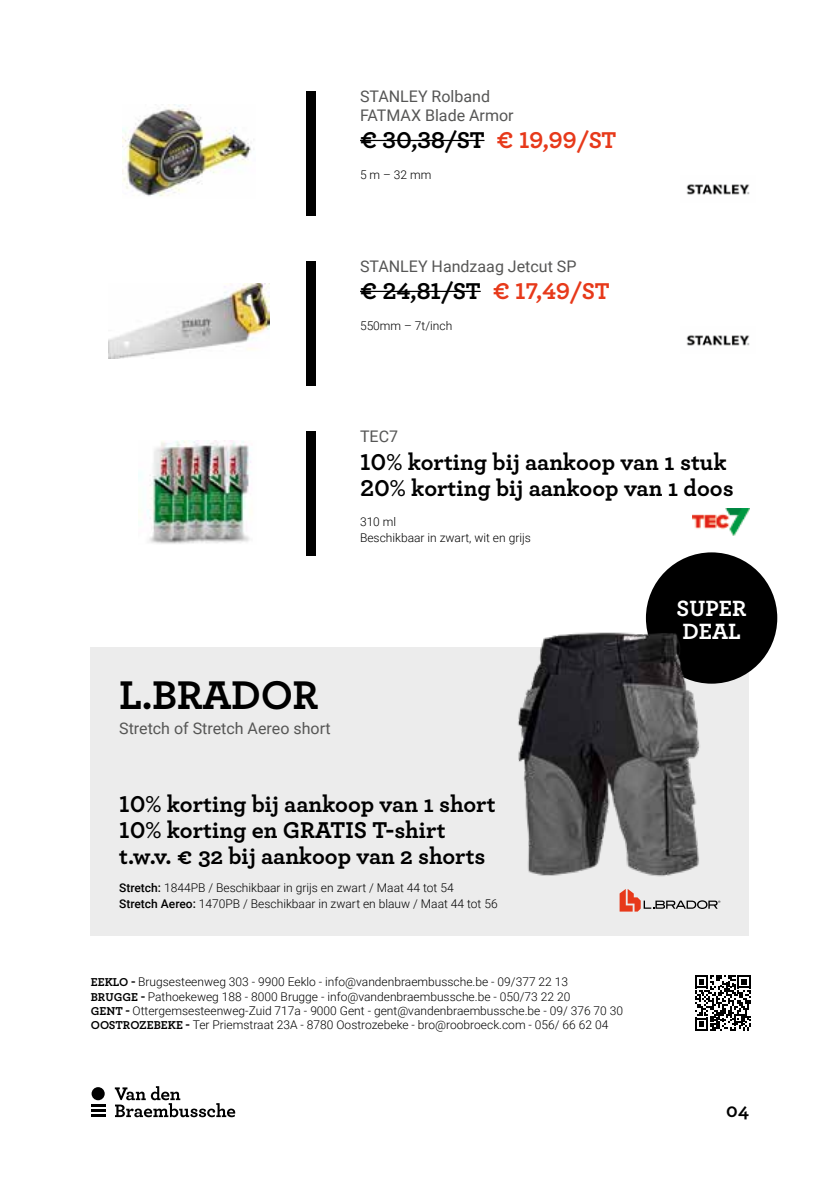
<style>
.page{position:relative;width:840px;height:1191px;background:#fff}
.page>*{position:absolute;margin:0;border:0;box-sizing:border-box;transform-origin:0 0}
.t1{font:700 42px "Archer";letter-spacing:-.01em;color:#000}
.t2{font:700 24px/26px "Archer";color:#000}
.t3{font:700 23.2px/23.2px "Archer";color:#fff}
.t4{font:700 20px "Archer";color:#000}
.t5{font:16px/19.2px "Roboto";color:#565655}
.t6{font:300 12px/14.4px "Roboto";color:#000}
.s1{color:#e7391a}
.s2{font-weight:500}
.s3{font-family:"Archer";font-weight:700}
</style>
<div class="page">
<hr style="left:360px;top:140px;width:124px;height:1px;background:#000">
<div style="left:306px;top:91px;width:9px;height:124px;background:#000"></div>
<hr style="left:360px;top:291px;width:120px;height:1px;background:#000">
<img style="left:108px;top:283px;width:161px;height:75px">
<img style="left:138px;top:440px;width:114px;height:104px">
<div style="left:306px;top:261px;width:9px;height:125px;background:#000"></div>
<div style="left:306px;top:431px;width:9px;height:125px;background:#000"></div>
<img style="left:123px;top:104px;width:128px;height:93px">
<img style="left:686px;top:184px;width:64px;height:11px">
<img style="left:686px;top:335px;width:64px;height:11px">
<img style="left:692px;top:508px;width:56px;height:28px">
<div style="left:91px;top:647px;width:657px;height:289px;background:#ececec"></div>
<div style="left:645px;top:552px;width:131px;height:131px;background:#000;border-radius:50%"></div>
<img style="left:518px;top:597px;width:211px;height:280px">
<svg style="left:619px;top:889px;width:101px;height:22px"></svg>
<svg style="left:695px;top:975px;width:55px;height:56px"></svg>
<svg style="left:115px;top:1086px;width:120px;height:31px"></svg>
<svg style="left:91px;top:1104px;width:14px;height:2px"></svg>
<hr style="left:91px;top:1109px;width:14px;height:3px;background:#000">
<hr style="left:91px;top:1114px;width:14px;height:3px;background:#000">
<div style="left:91px;top:1087px;width:14px;height:13px;background:#000;border-radius:50%"></div>
<h3 class="t5" style="left:360px;top:86px;width:155px">STANLEY Rolband<br>FATMAX Blade Armor</h3>
<h2 class="t2" style="left:360px;top:126px;width:258px">€ 30,38/ST <span class="s1">€ 19,99/ST</span></h2>
<p class="t6" style="left:360px;top:167px;width:73px">5 m – 32 mm</p>
<h3 class="t5" style="left:360px;top:256px;width:218px">STANLEY Handzaag Jetcut SP</h3>
<h2 class="t2" style="left:360px;top:277px;width:251px">€ 24,81/ST <span class="s1">€ 17,49/ST</span></h2>
<p class="t6" style="left:360px;top:318px;width:94px">550mm – 7t/inch</p>
<h3 class="t5" style="left:360px;top:426px;width:40px">TEC7</h3>
<h2 class="t2" style="left:360px;top:447px;width:375px">10% korting bij aankoop van 1 stuk<br>20% korting bij aankoop van 1 doos</h2>
<p class="t6" style="left:360px;top:513px;width:172px;line-height:16px">310 ml<br>Beschikbaar in zwart, wit en grijs</p>
<h1 class="t1" style="left:119px;top:662px;width:201px">L.BRADOR</h1>
<h3 class="t5" style="left:119px;top:718px;width:213px">Stretch of Stretch Aereo short</h3>
<h2 class="t2" style="left:119px;top:789px;width:378px">10% korting bij aankoop van 1 short<br>10% korting en GRATIS T-shirt t.w.v. € 32 bij aankoop van 2 shorts</h2>
<p class="t6" style="left:119px;top:879px;width:380px;line-height:16px"><span class="s2">Stretch:</span> 1844PB / Beschikbaar in grijs en zwart / Maat 44 tot 54<br><span class="s2">Stretch Aereo:</span> 1470PB / Beschikbaar in zwart en blauw / Maat 44 tot 56</p>
<p class="t6" style="left:91px;top:974px;width:533px"><span class="s3">EEKLO -</span> Brugsesteenweg 303 - 9900 Eeklo - info@vandenbraembussche.be - 09/377 22 13<br><span class="s3">BRUGGE -</span> Pathoekeweg 188 - 8000 Brugge - info@vandenbraembussche.be - 050/73 22 20<br><span class="s3">GENT -</span> Ottergemsesteenweg-Zuid 717a - 9000 Gent - gent@vandenbraembussche.be - 09/ 376 70 30<br><span class="s3">OOSTROZEBEKE -</span> Ter Priemstraat 23A - 8780 Oostrozebeke - bro@roobroeck.com - 056/ 66 62 04</p>
<h3 class="t3" style="left:676px;top:595px;width:71px">SUPER<br>DEAL</h3>
<h3 class="t4" style="left:725px;top:1094px;width:24px">04</h3>
</div>
